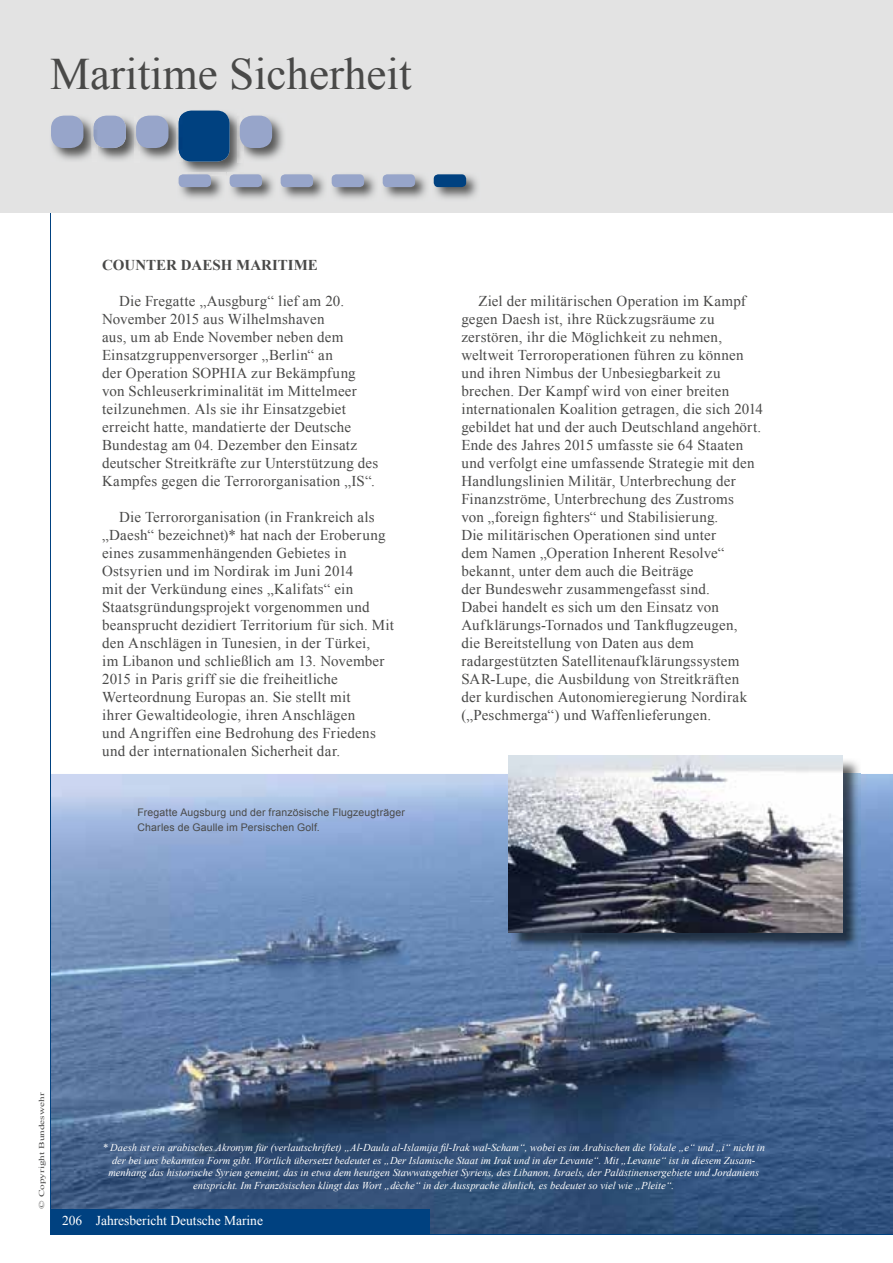
<style>
.page{position:relative;width:893px;height:1263px;background:#fff}
.page>*{position:absolute;margin:0;border:0;box-sizing:border-box;transform-origin:0 0}
.t1{font:45px "Times New Roman";color:#494948}
.t2{font:15px/18px "Times New Roman";letter-spacing:.015em;color:#494948}
.t3{font:700 15px "Times New Roman";color:#494948}
.t4{font:13.5px "Times New Roman";color:#fff}
.t5{font:italic 10.5px/12.6px "Times New Roman";color:#fff;text-align:center}
.t6{font:10.5px/15px "Arial";letter-spacing:.015em;color:#494948}
.t7{font:7.5px "Times New Roman";color:#494948;scale:1.5 1}
</style>
<div class="page">
<img style="left:51px;top:774px;width:842px;height:460px">
<img style="left:511px;top:758px;width:349px;height:192px">
<img style="left:508px;top:755px;width:334px;height:177px">
<hr style="left:50px;top:209px;width:1px;height:1009px;background:#004180">
<div style="left:0;top:0;width:893px;height:213px;background:#e3e3e3"></div>
<img style="left:51px;top:115px;width:126px;height:45px">
<div style="left:94px;top:116px;width:32px;height:32px;background:#97a5ca;border-radius:13px"></div>
<img style="left:177px;top:110px;width:63px;height:64px">
<div style="left:179px;top:111px;width:51px;height:51px;background:#004180;border-radius:13px"></div>
<img style="left:177px;top:173px;width:48px;height:26px">
<div style="left:179px;top:174px;width:32px;height:13px;background:#97a5ca;border-radius:4px"></div>
<img style="left:134px;top:115px;width:6px;height:45px">
<img style="left:179px;top:114px;width:3px;height:44px">
<div style="left:136px;top:116px;width:32px;height:32px;background:#97a5ca;border-radius:13px"></div>
<img style="left:238px;top:114px;width:46px;height:48px">
<div style="left:240px;top:116px;width:32px;height:32px;background:#97a5ca;border-radius:13px"></div>
<img style="left:229px;top:175px;width:45px;height:24px">
<img style="left:228px;top:173px;width:12px;height:3px">
<div style="left:230px;top:174px;width:32px;height:13px;background:#97a5ca;border-radius:4px"></div>
<img style="left:92px;top:115px;width:5px;height:45px">
<img style="left:94px;top:119px;width:3px;height:26px">
<div style="left:51px;top:116px;width:32px;height:32px;background:#97a5ca;border-radius:13px"></div>
<img style="left:280px;top:175px;width:45px;height:24px">
<div style="left:281px;top:174px;width:32px;height:13px;background:#97a5ca;border-radius:4px"></div>
<img style="left:433px;top:175px;width:45px;height:24px">
<div style="left:434px;top:174px;width:32px;height:13px;background:#004180;border-radius:4px"></div>
<hr style="left:424px;top:1234px;width:469px;height:1px;background:#004180">
<div style="left:50px;top:1209px;width:379px;height:26px;background:#004180"></div>
<img style="left:331px;top:175px;width:45px;height:24px">
<div style="left:332px;top:174px;width:32px;height:13px;background:#97a5ca;border-radius:4px"></div>
<img style="left:382px;top:175px;width:45px;height:24px">
<div style="left:383px;top:174px;width:32px;height:13px;background:#97a5ca;border-radius:4px"></div>
<h1 class="t1" style="left:50px;top:44px;width:363px">Maritime Sicherheit</h1>
<p class="t3" style="left:102px;top:255px;width:217px">COUNTER DAESH MARITIME</p>
<p class="t2" style="left:102px;top:292px;width:278px;text-indent:17px">Die Fregatte „Ausgburg“ lief am 20.<br>November 2015 aus Wilhelmshaven<br>aus, um ab Ende November neben dem Einsatzgruppenversorger „Berlin“ an<br>der Operation SOPHIA zur Bekämpfung von Schleuserkriminalität im Mittelmeer teilzunehmen. Als sie ihr Einsatzgebiet erreicht hatte, mandatierte der Deutsche Bundestag am 04. Dezember den Einsatz deutscher Streitkräfte zur Unterstützung des Kampfes gegen die Terrororganisation „IS“.</p>
<p class="t2" style="left:102px;top:508px;width:293px;text-indent:17px">Die Terrororganisation (in Frankreich als „Daesh“ bezeichnet)* hat nach der Eroberung eines zusammenhängenden Gebietes in Ostsyrien und im Nordirak im Juni 2014<br>mit der Verkündung eines „Kalifats“ ein Staatsgründungsprojekt vorgenommen und beansprucht dezidiert Territorium für sich. Mit den Anschlägen in Tunesien, in der Türkei,<br>im Libanon und schließlich am 13. November 2015 in Paris griff sie die freiheitliche Werteordnung Europas an. Sie stellt mit<br>ihrer Gewaltideologie, ihren Anschlägen<br>und Angriffen eine Bedrohung des Friedens und der internationalen Sicherheit dar.</p>
<p class="t6" style="left:137px;top:805px;width:269px">Fregatte Augsburg und der französische Flugzeugträger<br>Charles de Gaulle im Persischen Golf.</p>
<p class="t2" style="left:461px;top:292px;width:303px;text-indent:17px">Ziel der militärischen Operation im Kampf gegen Daesh ist, ihre Rückzugsräume zu zerstören, ihr die Möglichkeit zu nehmen, weltweit Terroroperationen führen zu können und ihren Nimbus der Unbesiegbarkeit zu brechen. Der Kampf wird von einer breiten internationalen Koalition getragen, die sich 2014 gebildet hat und der auch Deutschland angehört.<br>Ende des Jahres 2015 umfasste sie 64 Staaten und verfolgt eine umfassende Strategie mit den Handlungslinien Militär, Unterbrechung der Finanzströme, Unterbrechung des Zustroms<br>von „foreign fighters“ und Stabilisierung.<br>Die militärischen Operationen sind unter<br>dem Namen „Operation Inherent Resolve“ bekannt, unter dem auch die Beiträge<br>der Bundeswehr zusammengefasst sind.<br>Dabei handelt es sich um den Einsatz von Aufklärungs-Tornados und Tankflugzeugen,<br>die Bereitstellung von Daten aus dem radargestützten Satellitenaufklärungssystem SAR-Lupe, die Ausbildung von Streitkräften<br>der kurdischen Autonomieregierung Nordirak („Peschmerga“) und Waffenlieferungen.</p>
<p class="t7" style="left:37px;top:1209px;width:79px;rotate:-90deg">© Copyright Bundeswehr</p>
<p class="t5" style="left:102px;top:1141px;width:664px">* Daesh ist ein arabisches Akronym für (verlautschriftet) „Al-Daula al-Islamija fil-Irak wal-Scham“, wobei es im Arabischen die Vokale „e“ und „i“ nicht in der bei uns bekannten Form gibt. Wörtlich übersetzt bedeutet es „Der Islamische Staat im Irak und in der Levante“. Mit „Levante“ ist in diesem Zusam&shy;menhang das historische Syrien gemeint, das in etwa dem heutigen Stawwatsgebiet Syriens, des Libanon, Israels, der Palästinensergebiete und Jordaniens entspricht. Im Französischen klingt das Wort „dèche“ in der Aussprache ähnlich, es bedeutet so viel wie „Pleite“.</p>
<p class="t4" style="left:62px;top:1211px;width:202px">206 Jahresbericht Deutsche Marine</p>
</div>
